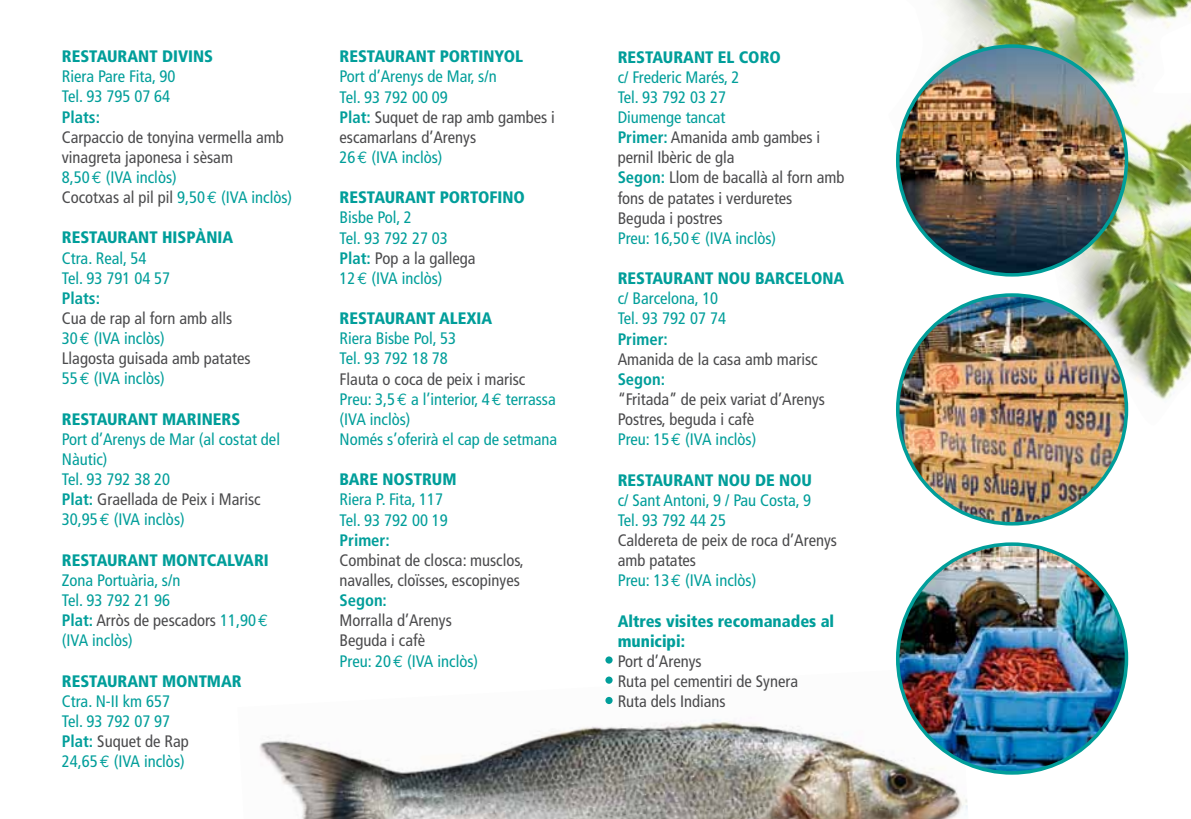
<style>
.page{position:relative;width:1191px;height:819px;background:#fff}
.page>*{position:absolute;margin:0;border:0;box-sizing:border-box;transform-origin:0 0}
.t1{font:condensed 16.62px/20.1px "Frutiger";color:#4b4b4d}
.t2{font:condensed 16.62px/20.1px "Frutiger";color:#009e9a}
.t3{font:900 condensed 16.62px/20.1px "Frutiger";color:#009e9a}
.t4{font:700 condensed 16.62px "Frutiger";color:#009e9a}
.s1{color:#009e9a}
.s2{font-family:"Euro Mono";font-stretch:normal;color:#009e9a}
.s3{font-weight:700}
.s4{color:#4b4b4d}
.s5{font-family:"Euro Mono";font-stretch:normal}
.s6{font-weight:700;color:#009e9a}
</style>
<div class="page">
<img style="left:896px;top:0;width:295px;height:426px">
<img style="left:259px;top:669px;width:709px;height:150px">
<div style="left:605px;top:656px;width:7px;height:7px;background:#009e9a;border-radius:50%"></div>
<div style="left:605px;top:676px;width:7px;height:7px;background:#009e9a;border-radius:50%"></div>
<img style="left:897px;top:46px;width:229px;height:229px;border-radius:114px">
<img style="left:897px;top:295px;width:229px;height:228px;border-radius:114px">
<img style="left:897px;top:544px;width:229px;height:228px;border-radius:114px">
<svg style="left:605px;top:696px;width:7px;height:8px"></svg>
<p class="t3" style="left:62px;top:46px;width:153px">RESTAURANT DIVINS</p>
<p class="t2" style="left:62px;top:67px;width:115px">Riera Pare Fita, 90<br>Tel. 93 795 07 64</p>
<p class="t4" style="left:62px;top:107px;width:40px">Plats:</p>
<p class="t1" style="left:62px;top:127px;width:232px">Carpaccio de tonyina vermella amb vinagreta japonesa i sèsam<br><span class="s1">8,50</span> <span class="s2">E</span> <span class="s1">(IVA inclòs)<br></span>Cocotxas al pil pil <span class="s1">9,50</span> <span class="s2">E</span> <span class="s1">(IVA inclòs)</span></p>
<p class="t3" style="left:62px;top:227px;width:173px">RESTAURANT HISPÀNIA</p>
<p class="t2" style="left:62px;top:248px;width:110px">Ctra. Real, 54<br>Tel. 93 791 04 57</p>
<p class="t4" style="left:62px;top:288px;width:40px">Plats:</p>
<p class="t1" style="left:62px;top:308px;width:190px">Cua de rap al forn amb alls<br><span class="s1">30</span> <span class="s2">E</span> <span class="s1">(IVA inclòs)<br></span>Llagosta guisada amb patates<br><span class="s1">55</span> <span class="s2">E</span> <span class="s1">(IVA inclòs)</span></p>
<p class="t3" style="left:62px;top:409px;width:180px">RESTAURANT MARINERS</p>
<p class="t2" style="left:62px;top:429px;width:220px">Port d’Arenys de Mar (al costat del<br>Nàutic)<br>Tel. 93 792 38 20<br><span class="s3">Plat:</span> <span class="s4">Graellada de Peix i Marisc<br></span>30,95 <span class="s5">E</span> (IVA inclòs)</p>
<p class="t3" style="left:62px;top:549px;width:208px">RESTAURANT MONTCALVARI</p>
<p class="t2" style="left:62px;top:570px;width:208px">Zona Portuària, s/n<br>Tel. 93 792 21 96<br><span class="s3">Plat:</span> <span class="s4">Arròs de pescadors</span> 11,90 <span class="s5">E </span>(IVA inclòs)</p>
<p class="t3" style="left:62px;top:670px;width:181px">RESTAURANT MONTMAR</p>
<p class="t2" style="left:62px;top:691px;width:128px">Ctra. N-II km 657<br>Tel. 93 792 07 97<br><span class="s3">Plat:</span> <span class="s4">Suquet de Rap<br></span>24,65 <span class="s5">E</span> (IVA inclòs)</p>
<p class="t3" style="left:339px;top:46px;width:185px">RESTAURANT PORTINYOL</p>
<p class="t2" style="left:339px;top:67px;width:217px">Port d’Arenys de Mar, s/n<br>Tel. 93 792 00 09<br><span class="s3">Plat:</span> <span class="s4">Suquet de rap amb gambes i escamarlans d’Arenys<br></span>26 <span class="s5">E</span> (IVA inclòs)</p>
<p class="t3" style="left:339px;top:187px;width:187px">RESTAURANT PORTOFINO</p>
<p class="t2" style="left:339px;top:208px;width:138px">Bisbe Pol, 2<br>Tel. 93 792 27 03<br><span class="s3">Plat:</span> <span class="s4">Pop a la gallega<br></span>12 <span class="s5">E</span> (IVA inclòs)</p>
<p class="t3" style="left:339px;top:308px;width:154px">RESTAURANT ALEXIA</p>
<p class="t2" style="left:339px;top:328px;width:118px">Riera Bisbe Pol, 53<br>Tel. 93 792 18 78</p>
<p class="t2" style="left:339px;top:369px;width:219px"><span class="s4">Flauta o coca de peix i marisc<br></span>Preu: 3,5 <span class="s5">E</span> a l’interior, 4 <span class="s5">E</span> terrassa (IVA inclòs)<br>Només s’oferirà el cap de setmana</p>
<p class="t3" style="left:339px;top:469px;width:119px">BARE NOSTRUM</p>
<p class="t2" style="left:339px;top:489px;width:110px">Riera P. Fita, 117<br>Tel. 93 792 00 19</p>
<p class="t4" style="left:339px;top:530px;width:52px">Primer:</p>
<p class="t1" style="left:339px;top:550px;width:186px">Combinat de closca: musclos, navalles, cloïsses, escopinyes</p>
<p class="t4" style="left:339px;top:590px;width:49px">Segon:</p>
<p class="t1" style="left:339px;top:610px;width:140px">Morralla d’Arenys<br>Beguda i cafè<br><span class="s1">Preu: 20</span> <span class="s2">E</span> <span class="s1">(IVA inclòs)</span></p>
<p class="t3" style="left:617px;top:47px;width:165px">RESTAURANT EL CORO</p>
<p class="t1" style="left:617px;top:67px;width:228px"><span class="s1">c/ Frederic Marés, 2<br>Tel. 93 792 03 27<br>Diumenge tancat<br></span><span class="s6">Primer:</span> Amanida amb gambes i pernil Ibèric de gla<br><span class="s6">Segon:</span> Llom de bacallà al forn amb fons de patates i verduretes<br>Beguda i postres<br><span class="s1">Preu: 16,50</span> <span class="s2">E</span> <span class="s1">(IVA inclòs)</span></p>
<p class="t3" style="left:617px;top:268px;width:228px">RESTAURANT NOU BARCELONA</p>
<p class="t2" style="left:617px;top:288px;width:110px">c/ Barcelona, 10<br>Tel. 93 792 07 74</p>
<p class="t4" style="left:617px;top:329px;width:52px">Primer:</p>
<p class="t1" style="left:617px;top:349px;width:201px">Amanida de la casa amb marisc</p>
<p class="t4" style="left:617px;top:369px;width:49px">Segon:</p>
<p class="t1" style="left:617px;top:389px;width:209px">“Fritada” de peix variat d’Arenys<br>Postres, beguda i cafè<br><span class="s1">Preu: 15</span> <span class="s2">E</span> <span class="s1">(IVA inclòs)</span></p>
<p class="t3" style="left:617px;top:469px;width:196px">RESTAURANT NOU DE NOU</p>
<p class="t2" style="left:617px;top:490px;width:195px">c/ Sant Antoni, 9 / Pau Costa, 9<br>Tel. 93 792 44 25</p>
<p class="t1" style="left:617px;top:530px;width:221px">Caldereta de peix de roca d’Arenys amb patates<br><span class="s1">Preu: 13</span> <span class="s2">E</span> <span class="s1">(IVA inclòs)</span></p>
<p class="t3" style="left:617px;top:610px;width:218px">Altres visites recomanades al municipi:</p>
<p class="t1" style="left:617px;top:651px;width:182px">Port d’Arenys<br>Ruta pel cementiri de Synera<br>Ruta dels Indians</p>
</div>
